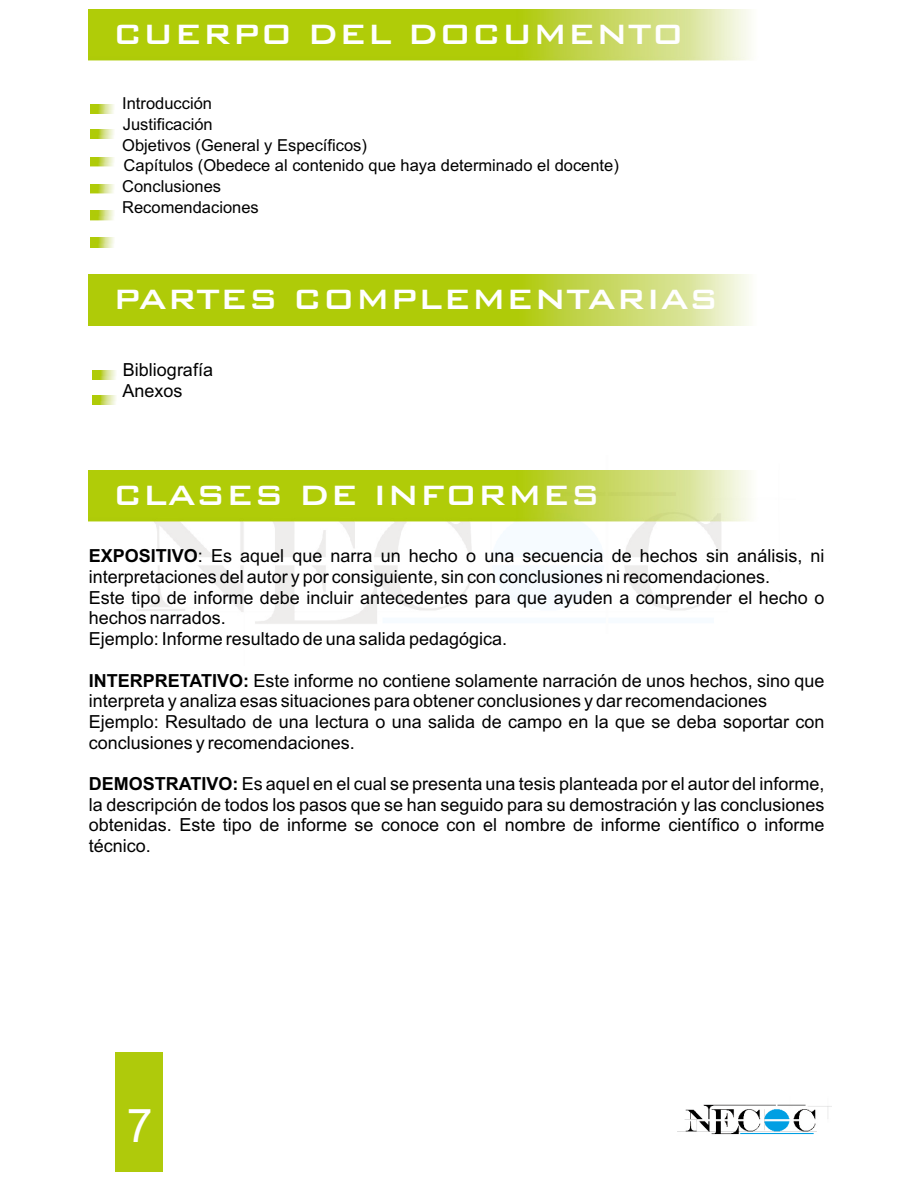
<style>
.page{position:relative;width:918px;height:1188px;background:#fff}
.page>*{position:absolute;margin:0;border:0;box-sizing:border-box;transform-origin:0 0}
.t1{font:46.35px "Arial";color:#fff}
.t2{font:500 37.35px "Bank Gothic BT";color:#fff}
.t3{font:18px/20.7px "Arial";color:#000}
.t4{font:16.5px/20.7px "Arial";color:#000}
.s1{font-weight:700}
</style>
<div class="page">
<div style="left:115px;top:1052px;width:48px;height:119px;background:#afca0b"></div>
<img style="left:677px;top:1104px;width:154px;height:31px">
<img style="left:95px;top:470px;width:656px;height:154px">
<img style="left:89px;top:10px;width:662px;height:51px">
<img style="left:89px;top:275px;width:662px;height:51px">
<img style="left:89px;top:471px;width:662px;height:51px">
<img style="left:92px;top:396px;width:24px;height:9px">
<img style="left:92px;top:371px;width:24px;height:9px">
<img style="left:91px;top:129px;width:23px;height:9px">
<img style="left:91px;top:157px;width:23px;height:9px">
<img style="left:91px;top:104px;width:23px;height:9px">
<img style="left:91px;top:184px;width:23px;height:9px">
<img style="left:91px;top:211px;width:23px;height:9px">
<img style="left:91px;top:238px;width:23px;height:9px">
<h2 class="t2" style="left:113px;top:7px;width:573px">CUERPO DEL DOCUMENTO</h2>
<p class="t4" style="left:122px;top:95px;width:498px">Introducción<br>Justificación<br>Objetivos (General y Específicos)<br>Capítulos (Obedece al contenido que haya determinado el docente)<br>Conclusiones<br>Recomendaciones</p>
<h2 class="t2" style="left:113px;top:272px;width:608px">PARTES COMPLEMENTARIAS</h2>
<p class="t3" style="left:122px;top:361px;width:92px">Bibliografía<br>Anexos</p>
<h2 class="t2" style="left:113px;top:468px;width:489px">CLASES DE INFORMES</h2>
<p class="t3" style="left:89px;top:548px;width:737px"><span class="s1">EXPOSITIVO</span>: Es aquel que narra un hecho o una secuencia de hechos sin análisis, ni interpretaciones del autor y por consiguiente, sin con conclusiones ni recomendaciones.<br>Este tipo de informe debe incluir antecedentes para que ayuden a comprender el hecho o hechos narrados.<br>Ejemplo: Informe resultado de una salida pedagógica.</p>
<p class="t3" style="left:89px;top:672px;width:737px"><span class="s1">INTERPRETATIVO:</span> Este informe no contiene solamente narración de unos hechos, sino que interpreta y analiza esas situaciones para obtener conclusiones y dar recomendaciones Ejemplo: Resultado de una lectura o una salida de campo en la que se deba soportar con conclusiones y recomendaciones.</p>
<p class="t3" style="left:89px;top:775px;width:737px;text-align:justify"><span class="s1">DEMOSTRATIVO:</span> Es aquel en el cual se presenta una tesis planteada por el autor del informe, la descripción de todos los pasos que se han seguido para su demostración y las conclusiones obtenidas. Este tipo de informe se conoce con el nombre de informe científico o informe técnico.</p>
<h1 class="t1" style="left:127px;top:1095px;width:27px">7</h1>
</div>
